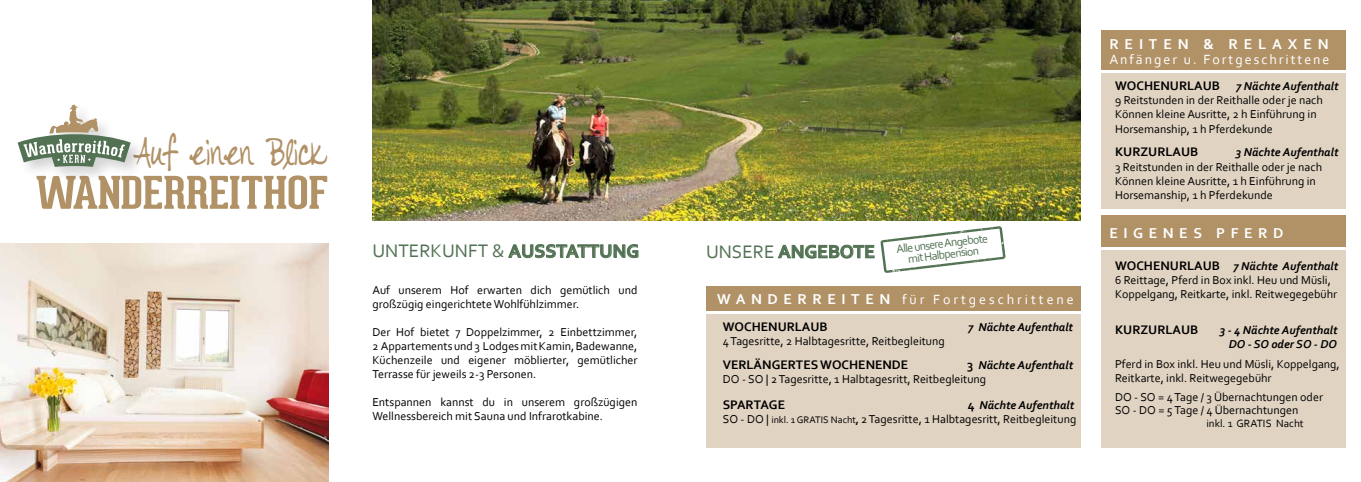
<style>
.page{position:relative;width:1361px;height:482px;background:#fff}
.page>*{position:absolute;margin:0;border:0;box-sizing:border-box;transform-origin:0 0}
.t1{font:700 44px "Geared Slab";color:#b19166;scale:1.16 1}
.t2{font:32.9px "DJB Color Me Chic";color:#b19166;scale:.87 1}
.t3{font:19px "Corbel";color:#527253}
.t4{font:700 19px "Corbel";color:#527253}
.t5{font:700 15px "Corbel";letter-spacing:.39em;color:#fff}
.t6{font:700 15px "Corbel";letter-spacing:.37em;color:#fff}
.t7{font:14px "Corbel";letter-spacing:.21em;color:#fff}
.t8{font:14px "Corbel";letter-spacing:.14em;color:#fff}
.t9{font:700 13px "Corbel";color:#000}
.t10{font:12px/14px "Corbel";color:#000}
.t11{font:italic 700 12px/14px "Corbel";color:#000;text-align:right}
.t12{font:12px/11px "Corbel";color:#527253;text-align:center}
.t13{font:11px "Corbel";color:#000}
.s1{font-weight:700}
.s2{font-weight:400}
.s3{font-weight:700;font-size:15px}
.s4{font-weight:700;font-size:13px}
.s5{font-weight:700;font-style:italic}
.s6{font-size:10px}
.s7{font-weight:700;font-size:10px}
</style>
<div class="page">
<div style="left:1101px;top:251px;width:244px;height:197px;background:#e0d3c2"></div>
<div style="left:1101px;top:215px;width:244px;height:32px;background:#b19166"></div>
<div style="left:1101px;top:73px;width:244px;height:136px;background:#e0d3c2"></div>
<div style="left:1101px;top:30px;width:244px;height:40px;background:#b19166"></div>
<div style="left:706px;top:287px;width:374px;height:24px;background:#b19166"></div>
<div style="left:706px;top:315px;width:374px;height:133px;background:#e0d3c2"></div>
<svg style="left:508px;top:244px;width:130px;height:14px"></svg>
<img style="left:372px;top:0;width:708px;height:220px">
<svg style="left:778px;top:245px;width:96px;height:13px"></svg>
<img style="left:0;top:243px;width:329px;height:239px">
<svg style="left:880px;top:226px;width:125px;height:47px"></svg>
<div style="left:16px;top:103px;width:131px;height:81px;background:#000;opacity:.17"></div>
<svg style="left:18px;top:103px;width:113px;height:64px"></svg>
<h2 class="t2" style="left:131px;top:135px;width:228px">Auf einen Blick</h2>
<h1 class="t1" style="left:36px;top:165px;width:254px">WANDERREITHOF</h1>
<h3 class="t3" style="left:372px;top:239px;width:268px">UNTERKUNFT &amp; <span class="s1">AUSSTATTUNG</span></h3>
<p class="t10" style="left:372px;top:283px;width:267px">Auf unserem Hof erwarten dich gemütlich und großzügig eingerichtete Wohlfühlzimmer.</p>
<p class="t10" style="left:372px;top:325px;width:267px;text-align:justify">Der Hof bietet 7 Doppelzimmer, 2 Einbettzimmer, 2 Appartements und 3 Lodges mit Kamin, Badewanne, Küchenzeile und eigener möblierter, gemütlicher Terrasse für jeweils 2-3 Personen.</p>
<p class="t10" style="left:372px;top:395px;width:267px">Entspannen kannst du in unserem großzügigen<br>Wellnessbereich mit Sauna und Infrarotkabine.</p>
<h3 class="t4" style="left:706px;top:240px;width:170px"><span class="s2">UNSERE</span> ANGEBOTE</h3>
<p class="t12" style="left:895px;top:243px;width:94px;rotate:-7deg">Alle unsere Angebote mit Halbpension</p>
<p class="t7" style="left:717px;top:291px;width:358px"><span class="s3">WA N D E R R E I T E N</span> für Fortgeschrittene</p>
<p class="t9" style="left:723px;top:319px;width:106px">WOCHENURLAUB</p>
<p class="t11" style="left:968px;top:320px;width:107px">7 Nächte Aufenthalt</p>
<p class="t10" style="left:723px;top:334px;width:224px">4 Tagesritte, 2 Halbtagesritte, Reitbegleitung</p>
<p class="t9" style="left:723px;top:357px;width:187px">VERLÄNGERTES WOCHENENDE</p>
<p class="t10" style="left:723px;top:358px;width:352px;text-indent:244px"><span class="s4">3</span> <span class="s5">Nächte Aufenthalt<br></span>DO - SO | 2 Tagesritte, 1 Halbtagesritt, Reitbegleitung</p>
<p class="t9" style="left:723px;top:397px;width:64px">SPARTAGE</p>
<p class="t10" style="left:723px;top:398px;width:355px;text-align:right"><span class="s4">4</span> <span class="s5">Nächte Aufenthalt<br></span>SO - DO | <span class="s6">inkl. 1 GRATIS Nacht</span><span class="s7">,</span> 2 Tagesritte, 1 Halbtagesritt, Reitbegleitung</p>
<p class="t5" style="left:1109px;top:35px;width:221px">REITEN &amp; RELAXEN</p>
<p class="t8" style="left:1109px;top:51px;width:222px">Anfänger u. Fortgeschrittene</p>
<p class="t10" style="left:1115px;top:79px;width:225px"><span class="s4">WOCHENURLAUB</span> <span class="s5">7 Nächte Aufenthalt </span>9 Reitstunden in der Reithalle oder je nach Können kleine Ausritte, 2 h Einführung in Horsemanship, 1 h Pferdekunde</p>
<p class="t9" style="left:1115px;top:144px;width:85px">KURZURLAUB</p>
<p class="t11" style="left:1236px;top:145px;width:104px">3 Nächte Aufenthalt</p>
<p class="t10" style="left:1115px;top:159px;width:208px">3 Reitstunden in der Reithalle oder je nach<br>Können kleine Ausritte, 1 h Einführung in<br>Horsemanship, 1 h Pferdekunde</p>
<p class="t6" style="left:1109px;top:223px;width:176px">EIGENES PFERD</p>
<p class="t10" style="left:1115px;top:258px;width:225px"><span class="s4">WOCHENURLAUB</span> <span class="s5">7 Nächte Aufenthalt<br></span>6 Reittage, Pferd in Box inkl. Heu und Müsli,<br>Koppelgang, Reitkarte, inkl. Reitwegegebühr</p>
<p class="t9" style="left:1115px;top:321px;width:85px">KURZURLAUB</p>
<p class="t11" style="left:1219px;top:322px;width:119px">3 - 4 Nächte Aufenthalt<br>DO - SO oder SO - DO</p>
<p class="t10" style="left:1115px;top:356px;width:226px">Pferd in Box inkl. Heu und Müsli, Koppelgang,<br>Reitkarte, inkl. Reitwegegebühr</p>
<p class="t10" style="left:1115px;top:390px;width:209px;line-height:13px">DO - SO = 4 Tage / 3 Übernachtungen oder<br>SO - DO = 5 Tage / 4 Übernachtungen</p>
<p class="t13" style="left:1206px;top:416px;width:99px">inkl. 1 GRATIS Nacht</p>
</div>
